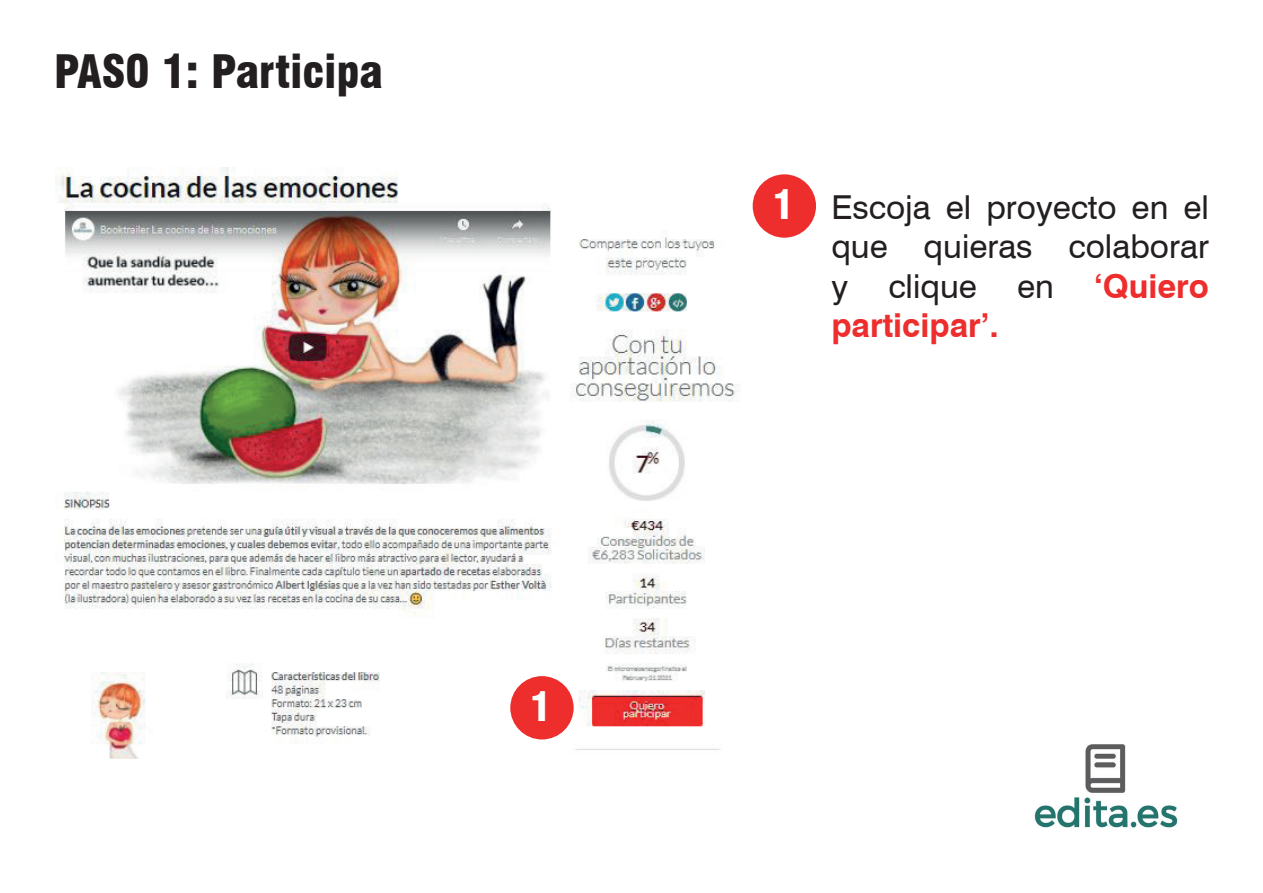
<style>
.page{position:relative;width:1263px;height:893px;background:#fff}
.page>*{position:absolute;margin:0;border:0;box-sizing:border-box;transform-origin:0 0}
.t1{font:900 condensed 45px "Swiss 721 BT";color:#231f20}
.t2{font:900 condensed 39px "Swiss 721 BT";color:#fff}
.t3{font:33px/39.6px "Swiss 721 BT";color:#231f20;text-align:justify}
.s1{font-weight:700;color:#ee2d2d}
</style>
<div class="page">
<img style="left:56px;top:168px;width:683px;height:590px">
<img style="left:1034px;top:744px;width:144px;height:84px">
<div style="left:753px;top:174px;width:63px;height:64px;background:#ee2d2d;border-radius:50%"></div>
<div style="left:510px;top:676px;width:64px;height:63px;background:#ee2d2d;border-radius:50%"></div>
<h1 class="t1" style="left:54px;top:45px;width:330px">PAS0 1: Participa</h1>
<p class="t2" style="left:530px;top:683px;width:22px">1</p>
<p class="t2" style="left:773px;top:182px;width:22px">1</p>
<p class="t3" style="left:831px;top:187px;width:379px">Escoja el proyecto en el que quieras colaborar y clique en <span class="s1">‘Quiero participar’.</span></p>
</div>
